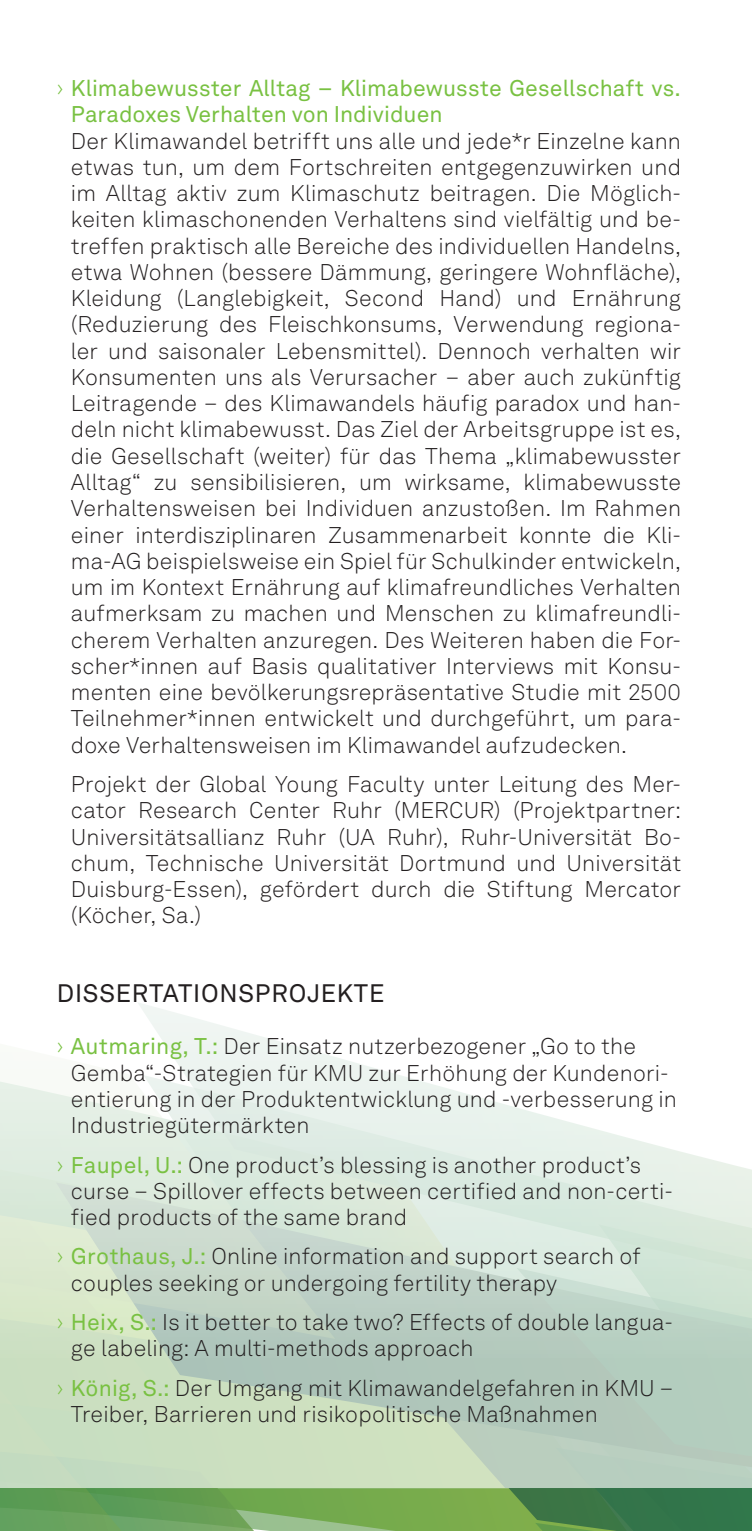
<style>
.page{position:relative;width:752px;height:1531px;background:#fff}
.page>*{position:absolute;margin:0;border:0;box-sizing:border-box;transform-origin:0 0}
.t1{font:25px "Akkurat LL";letter-spacing:.03em;color:#231f20}
.t2{font:300 22.5px/26.2px "Akkurat LL";letter-spacing:.01em;color:#231f20}
.t3{font:22.5px/26.2px "Akkurat LL";color:#79c142}
.s1{font-weight:300}
.s2{color:#79c142}
.s3{font-weight:400;color:#79c142}
</style>
<div class="page">
<svg style="left:0;top:1081px;width:137px;height:143px;background:#e0ece1"></svg>
<svg style="left:137px;top:1003px;width:614px;height:221px"></svg>
<svg style="left:0;top:1224px;width:751px;height:307px;background:#b5ceb4"></svg>
<p class="t3" style="left:71px;top:74px;width:611px;text-indent:-14px"><span class="s1">›</span> Klimabewusster Alltag – Klimabewusste Gesellschaft vs.<br>Paradoxes Verhalten von Individuen</p>
<p class="t2" style="left:71px;top:127px;width:611px;text-align:justify">Der Klimawandel betrifft uns alle und jede*r Einzelne kann etwas tun, um dem Fortschreiten entgegenzuwirken und im Alltag aktiv zum Klimaschutz beitragen. Die Möglich&shy;keiten klimaschonenden Verhaltens sind vielfältig und be&shy;treffen praktisch alle Bereiche des individuellen Handelns, etwa Wohnen (bessere Dämmung, geringere Wohnfläche), Kleidung (Langlebigkeit, Second Hand) und Ernährung (Reduzierung des Fleischkonsums, Verwendung regiona&shy;ler und saisonaler Lebensmittel). Dennoch verhalten wir Konsumenten uns als Verursacher – aber auch zukünftig Leitragende – des Klimawandels häufig paradox und han&shy;deln nicht klimabewusst. Das Ziel der Arbeitsgruppe ist es, die Gesellschaft (weiter) für das Thema „klimabewusster Alltag“ zu sensibilisieren, um wirksame, klimabewusste Verhaltensweisen bei Individuen anzustoßen. Im Rahmen einer interdisziplinaren Zusammenarbeit konnte die Kli&shy;ma-AG beispielsweise ein Spiel für Schulkinder entwickeln, um im Kontext Ernährung auf klimafreundliches Verhalten aufmerksam zu machen und Menschen zu klimafreundli&shy;cherem Verhalten anzuregen. Des Weiteren haben die For&shy;scher*innen auf Basis qualitativer Interviews mit Konsu&shy;menten eine bevölkerungsrepräsentative Studie mit 2500<br>Teilnehmer*innen entwickelt und durchgeführt, um para&shy;doxe Verhaltensweisen im Klimawandel aufzudecken.</p>
<p class="t2" style="left:71px;top:770px;width:611px;text-align:justify">Projekt der Global Young Faculty unter Leitung des Mer&shy;cator Research Center Ruhr (MERCUR) (Projektpartner:<br>Universitätsallianz Ruhr (UA Ruhr), Ruhr-Universität Bo&shy;chum, Technische Universität Dortmund und Universität Duisburg-Essen), gefördert durch die Stiftung Mercator (Köcher, Sa.)</p>
<p class="t1" style="left:57px;top:974px;width:329px">DISSERTATIONSPROJEKTE</p>
<p class="t2" style="left:71px;top:1033px;width:607px;text-indent:-14px"><span class="s2">›</span> <span class="s3">Autmaring, T.:</span> Der Einsatz nutzerbezogener „Go to the Gemba“-Strategien für KMU zur Erhöhung der Kundenori&shy;entierung in der Produktentwicklung und -verbesserung in Industriegütermärkten</p>
<p class="t2" style="left:71px;top:1151px;width:603px;text-indent:-14px"><span class="s2">›</span> <span class="s3">Faupel, U.:</span> One product’s blessing is another product’s curse – Spillover effects between certified and non-certi&shy;fied products of the same brand</p>
<p class="t2" style="left:71px;top:1243px;width:571px;text-indent:-14px"><span class="s2">›</span> <span class="s3">Grothaus, J.:</span> Online information and support search of couples seeking or undergoing fertility therapy</p>
<p class="t2" style="left:71px;top:1308px;width:603px;text-indent:-14px"><span class="s2">›</span> <span class="s3">Heix, S.:</span> Is it better to take two? Effects of double langua&shy;ge labeling: A multi-methods approach</p>
<p class="t2" style="left:71px;top:1374px;width:603px;text-indent:-14px"><span class="s2">›</span> <span class="s3">König, S.:</span> Der Umgang mit Klimawandelgefahren in KMU –<br>Treiber, Barrieren und risikopolitische Maßnahmen</p>
</div>
